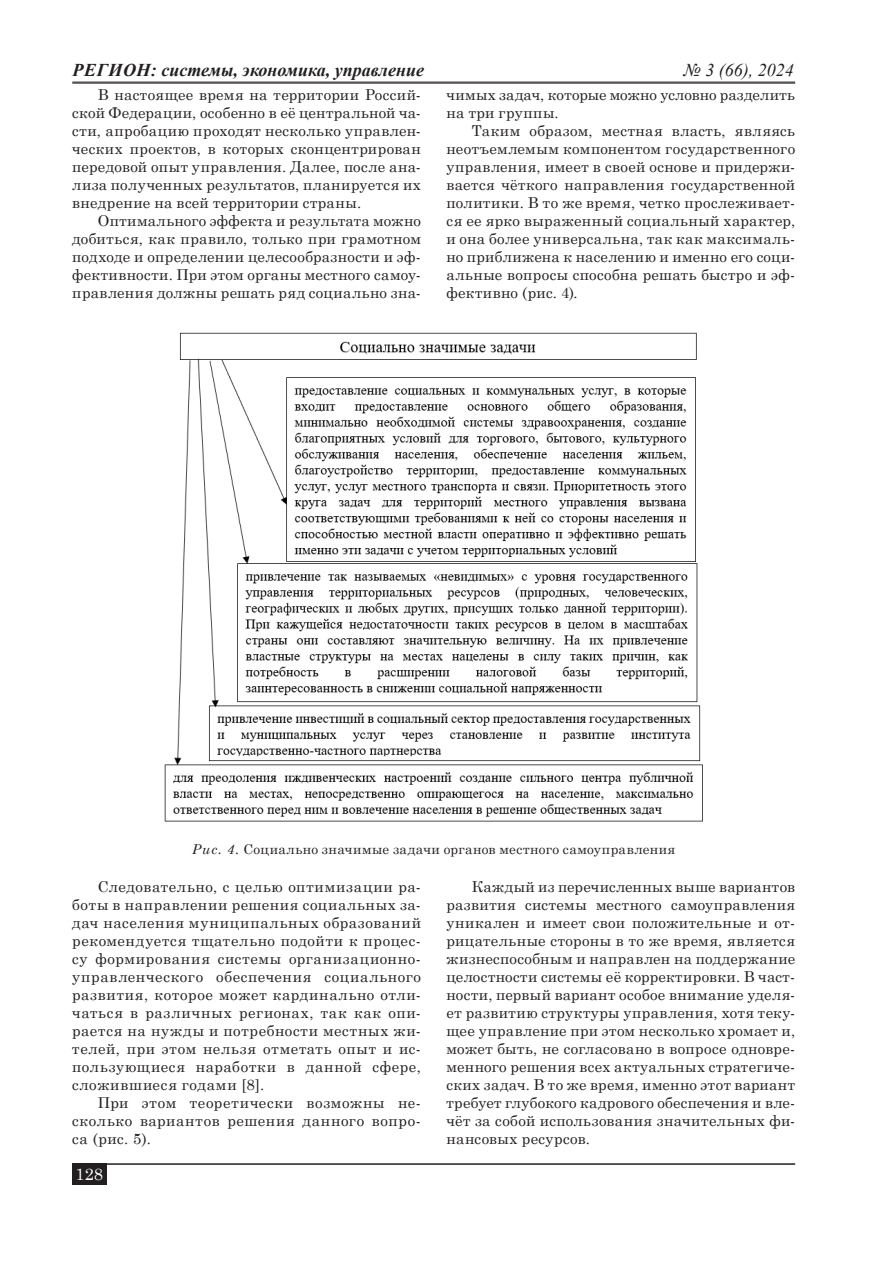
<style>
.page{position:relative;width:893px;height:1263px;background:#fff}
.page>*{position:absolute;margin:0;border:0;box-sizing:border-box;transform-origin:0 0}
.t1{font:italic 700 18px "Times New Roman";color:#231f20}
.t2{font:italic 18px "Times New Roman";color:#231f20}
.t3{font:16.5px "Century Schoolbook";color:#fff}
.t4{font:15px/18px "Century Schoolbook";letter-spacing:.025em;color:#231f20;text-align:justify}
.t5{font:13.5px "Century Schoolbook";letter-spacing:.025em;color:#231f20}
.s1{font-style:italic}
</style>
<div class="page">
<hr style="left:72px;top:82px;width:723px;height:1px;background:#231f20">
<hr style="left:72px;top:83px;width:723px;height:1px;background:#231f20">
<hr style="left:72px;top:1163px;width:723px;height:2px;background:#231f20">
<div style="left:72px;top:1163px;width:34px;height:21px;background:#231f20"></div>
<img style="left:164px;top:332px;width:539px;height:490px">
<p class="t1" style="left:73px;top:58px;width:353px">Регион: системы, экономика, управление</p>
<p class="t2" style="left:684px;top:58px;width:111px">№ 3 (66), 2024</p>
<p class="t4" style="left:72px;top:85px;width:350px;text-indent:26px">В настоящее время на территории Россий&shy;ской Федерации, особенно в её центральной ча&shy;сти, апробацию проходят несколько управлен&shy;ческих проектов, в которых сконцентрирован передовой опыт управления. Далее, после ана&shy;лиза полученных результатов, планируется их внедрение на всей территории страны.</p>
<p class="t4" style="left:72px;top:211px;width:350px;text-indent:26px">Оптимального эффекта и результата можно добиться, как правило, только при грамотном подходе и определении целесообразности и эф&shy;фективности. При этом органы местного самоу&shy;правления должны решать ряд социально зна-</p>
<p class="t4" style="left:446px;top:85px;width:350px">чимых задач, которые можно условно разделить на три группы.</p>
<p class="t4" style="left:446px;top:121px;width:350px;text-indent:26px">Таким образом, местная власть, являясь неотъемлемым компонентом государственного управления, имеет в своей основе и придержи&shy;вается чёткого направления государственной политики. В то же время, четко прослеживает&shy;ся ее ярко выраженный социальный характер, и она более универсальна, так как максималь&shy;но приближена к населению и именно его соци&shy;альные вопросы способна решать быстро и эф&shy;фективно (рис. 4).</p>
<p class="t5" style="left:192px;top:838px;width:485px"><span class="s1">Рис. 4.</span> Социально значимые задачи органов местного самоуправления</p>
<p class="t4" style="left:72px;top:876px;width:350px;text-indent:26px">Следовательно, с целью оптимизации ра&shy;боты в направлении решения социальных за&shy;дач населения муниципальных образований рекомендуется тщательно подойти к процес&shy;су формирования системы организационно&shy;управленческого обеспечения социального развития, которое может кардинально отли&shy;чаться в различных регионах, так как опи&shy;рается на нужды и потребности местных жи&shy;телей, при этом нельзя отметать опыт и ис&shy;пользующиеся наработки в данной сфере, сложившиеся годами [8].</p>
<p class="t4" style="left:72px;top:1092px;width:350px;text-indent:26px">При этом теоретически возможны не&shy;сколько вариантов решения данного вопро&shy;са (рис. 5).</p>
<p class="t4" style="left:446px;top:876px;width:350px;text-indent:26px">Каждый из перечисленных выше вариантов развития системы местного самоуправления уникален и имеет свои положительные и от&shy;рицательные стороны в то же время, является жизнеспособным и направлен на поддержание целостности системы её корректировки. В част&shy;ности, первый вариант особое внимание уделя&shy;ет развитию структуры управления, хотя теку&shy;щее управление при этом несколько хромает и, может быть, не согласовано в вопросе одновре&shy;менного решения всех актуальных стратегиче&shy;ских задач. В то же время, именно этот вариант требует глубокого кадрового обеспечения и вле&shy;чёт за собой использования значительных фи&shy;нансовых ресурсов.</p>
<p class="t3" style="left:76px;top:1160px;width:29px">128</p>
</div>
